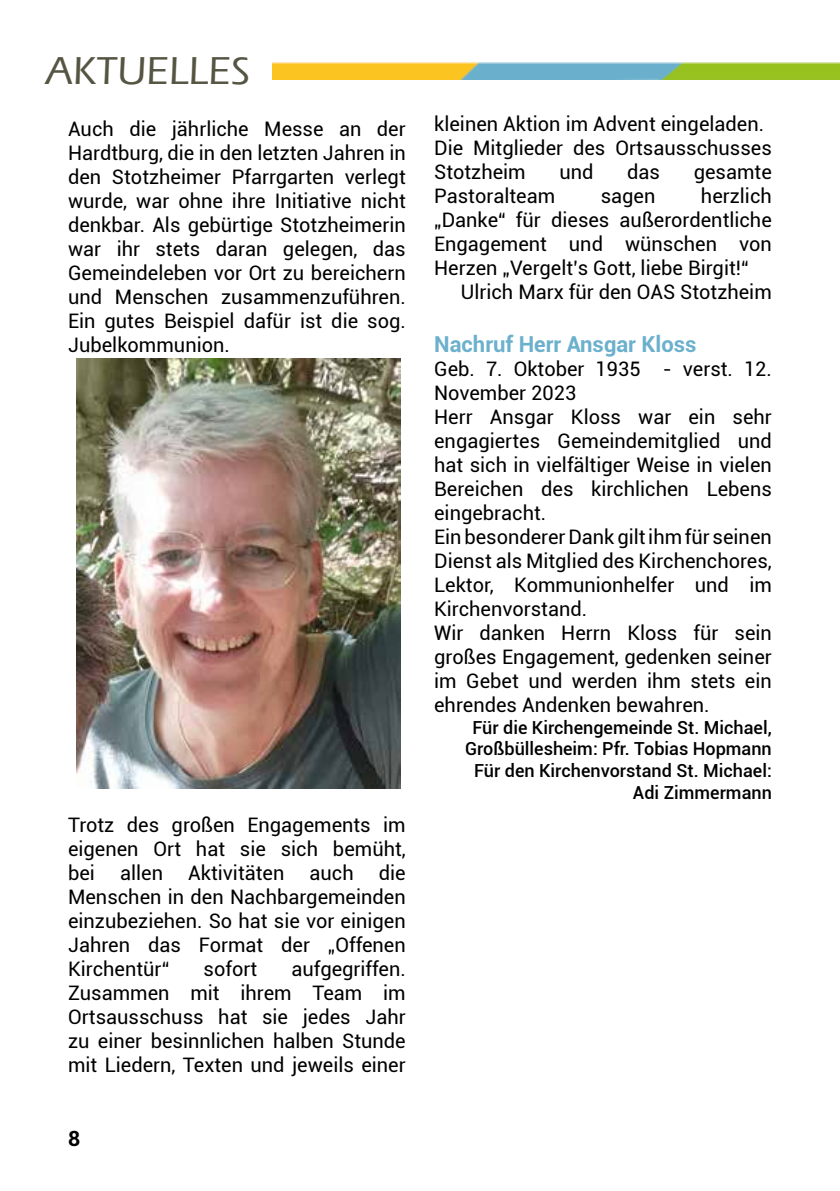
<style>
.page{position:relative;width:840px;height:1191px;background:#fff}
.page>*{position:absolute;margin:0;border:0;box-sizing:border-box;transform-origin:0 0}
.t1{font:500 40px "Eras ITC";color:#565544}
.t2{font:700 22px "Roboto";color:#6bb0cc}
.t3{font:700 21px "Roboto";color:#000}
.t4{font:20px/24px "Roboto";color:#000;text-align:justify}
.t5{font:500 18px/21.6px "Roboto";color:#000;text-align:right}
</style>
<div class="page">
<img style="left:272px;top:63px;width:567px;height:17px">
<img style="left:77px;top:359px;width:324px;height:430px">
<h1 class="t1" style="left:45px;top:48px;width:206px">AKTUELLES</h1>
<p class="t4" style="left:68px;top:116px;width:339px">Auch die jährliche Messe an der Hardtburg, die in den letzten Jahren in den Stotzheimer Pfarrgarten verlegt wurde, war ohne ihre Initiative nicht denkbar. Als gebürtige Stotzheimerin war ihr stets daran gelegen, das Gemeindeleben vor Ort zu bereichern und Menschen zusammenzuführen.<br>Ein gutes Beispiel dafür ist die sog.<br>Jubelkommunion.</p>
<p class="t4" style="left:68px;top:812px;width:339px">Trotz des großen Engagements im eigenen Ort hat sie sich bemüht, bei</p>
<p class="t4" style="left:68px;top:860px;width:339px;text-indent:310px">die Menschen in den Nachbargemeinden einzubeziehen. So hat sie vor einigen Jahren das Format der „Offenen Kirchentür“</p>
<p class="t4" style="left:120px;top:860px;width:44px">allen</p>
<p class="t4" style="left:188px;top:860px;width:98px">Aktivitäten</p>
<p class="t4" style="left:309px;top:860px;width:46px">auch</p>
<p class="t4" style="left:68px;top:956px;width:339px;text-indent:223px">aufgegriffen.<br>Zusammen mit ihrem Team im Ortsausschuss hat sie jedes Jahr zu einer besinnlichen halben Stunde mit Liedern, Texten und jeweils einer</p>
<p class="t4" style="left:203px;top:956px;width:55px">sofort</p>
<p class="t3" style="left:68px;top:1123px;width:14px">8</p>
<p class="t4" style="left:434px;top:111px;width:339px;text-align:left">kleinen Aktion im Advent eingeladen.<br>Die Mitglieder des Ortsausschusses<br>Stotzheim</p>
<p class="t4" style="left:559px;top:159px;width:36px">und</p>
<p class="t4" style="left:627px;top:159px;width:34px">das</p>
<p class="t4" style="left:693px;top:159px;width:79px">gesamte</p>
<p class="t4" style="left:434px;top:183px;width:339px;text-indent:267px">herzlich „Danke“ für dieses außerordentliche Engagement und wünschen von Herzen „Vergelt’s Gott, liebe Birgit!“</p>
<p class="t4" style="left:460px;top:279px;width:312px">Ulrich Marx für den OAS Stotzheim</p>
<p class="t2" style="left:434px;top:329px;width:264px">Nachruf Herr Ansgar Kloss</p>
<p class="t4" style="left:434px;top:356px;width:339px;text-align:left">Geb. 7. Oktober 1935 - verst. 12.<br>November 2023<br>Herr Ansgar Kloss war ein sehr engagiertes Gemeindemitglied und hat sich in vielfältiger Weise in vielen<br>Bereichen des kirchlichen Lebens eingebracht.<br>Ein besonderer Dank gilt ihm für seinen<br>Dienst als Mitglied des Kirchenchores,<br>Lektor, Kommunionhelfer und im<br>Kirchenvorstand.<br>Wir danken Herrn Kloss für sein großes Engagement, gedenken seiner im Gebet und werden ihm stets ein ehrendes Andenken bewahren.</p>
<p class="t5" style="left:464px;top:716px;width:308px">Für die Kirchengemeinde St. Michael,<br>Großbüllesheim: Pfr. Tobias Hopmann<br>Für den Kirchenvorstand St. Michael:<br>Adi Zimmermann</p>
<p class="t4" style="left:434px;top:183px;width:122px">Pastoralteam</p>
<p class="t4" style="left:600px;top:183px;width:56px">sagen</p>
</div>
